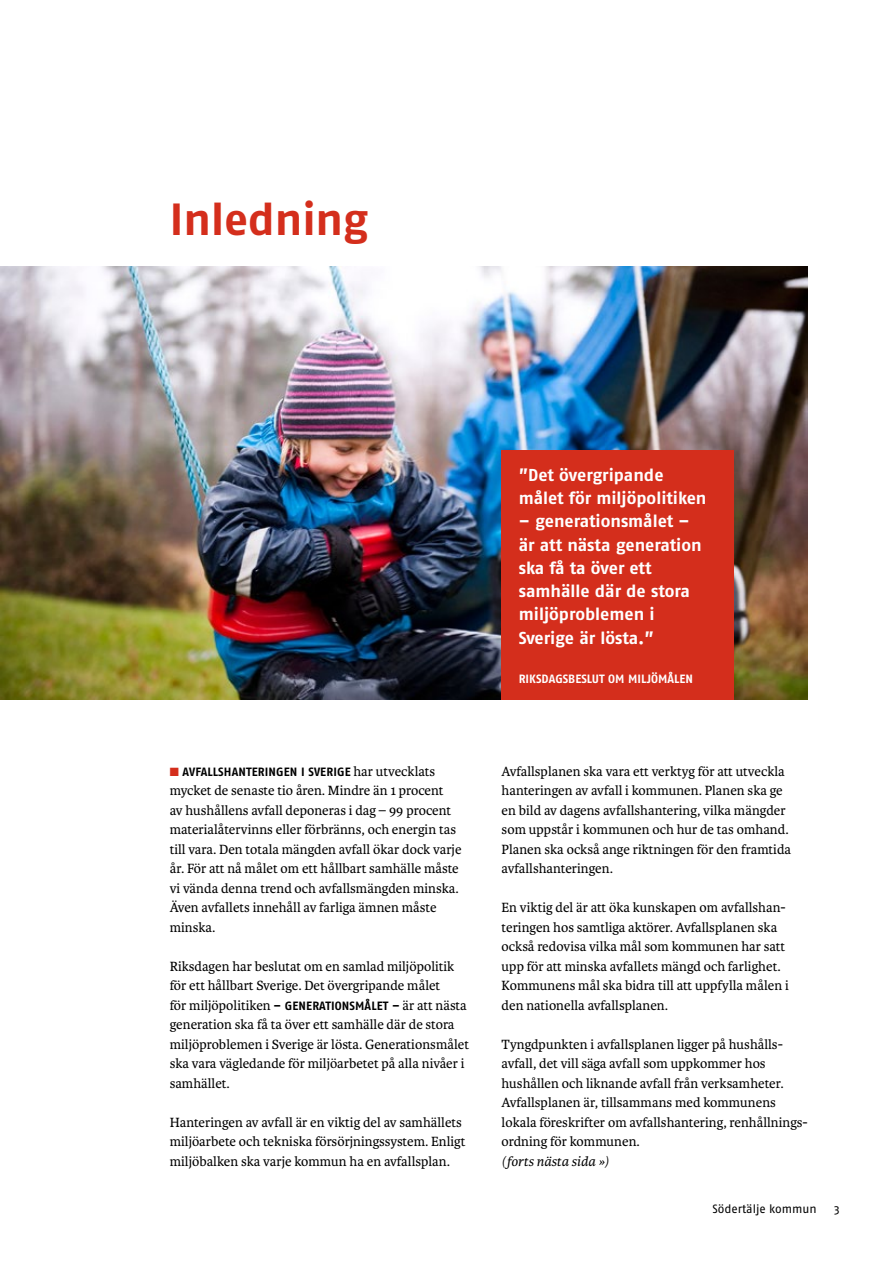
<style>
.page{position:relative;width:893px;height:1263px;background:#fff}
.page>*{position:absolute;margin:0;border:0;box-sizing:border-box;transform-origin:0 0}
.t1{font:700 45px "Fago Pro";letter-spacing:-.005em;color:#d42e1c}
.t2{font:700 17.25px/23.2px "Fago Pro";color:#fff}
.t3{font:14.25px/19.5px "Karmina";color:#000}
.t4{font:italic 14.25px "Karmina";color:#000}
.t5{font:700 12px "Fago Pro";letter-spacing:.01em;color:#000}
.t6{font:700 12px "Fago Pro";color:#fff}
.t7{font:12px "Fago Pro";color:#000}
.s1{color:#d42e1c}
.s2{font-family:"Karmina";font-weight:400;font-size:14.25px}
.s3{font-family:"Fago Pro";font-weight:700;font-size:12px}
</style>
<div class="page">
<img style="left:0;top:266px;width:808px;height:433px">
<div style="left:502px;top:450px;width:232px;height:249px;background:#d42e1c"></div>
<h1 class="t1" style="left:170px;top:192px;width:200px">Inledning</h1>
<p class="t2" style="left:519px;top:463px;width:189px">”Det övergripande målet för miljöpolitiken</p>
<p class="t2" style="left:519px;top:510px;width:184px">– generationsmålet – är att nästa generation ska få ta över ett samhälle där de stora miljöproblemen i<br>Sverige är lösta.”</p>
<p class="t6" style="left:519px;top:671px;width:176px">RIKSDAGSBESLUT OM MILJÖMÅLEN</p>
<p class="t5" style="left:170px;top:764px;width:267px"><span class="s1">■</span> AVFALLSHANTERINGEN I SVERIGE <span class="s2">har utvecklats</span></p>
<p class="t3" style="left:170px;top:781px;width:293px">mycket de senaste tio åren. Mindre än 1 procent<br>av hushållens avfall deponeras i dag – 99 procent materialåtervinns eller förbränns, och energin tas till vara. Den totala mängden avfall ökar dock varje år. För att nå målet om ett hållbart samhälle måste vi vända denna trend och avfallsmängden minska.<br>Även avfallets innehåll av farliga ämnen måste minska.</p>
<p class="t3" style="left:170px;top:956px;width:301px">Riksdagen har beslutat om en samlad miljöpolitik för ett hållbart Sverige. Det övergripande målet<br>för miljöpolitiken <span class="s3">– GENERATIONSMÅLET –</span> är att nästa generation ska få ta över ett samhälle där de stora miljöproblemen i Sverige är lösta. Generationsmålet ska vara vägledande för miljöarbetet på alla nivåer i samhället.</p>
<p class="t3" style="left:170px;top:1112px;width:297px">Hanteringen av avfall är en viktig del av samhällets miljöarbete och tekniska försörjningssystem. Enligt miljöbalken ska varje kommun ha en avfallsplan.</p>
<p class="t3" style="left:502px;top:761px;width:291px">Avfallsplanen ska vara ett verktyg för att utveckla hanteringen av avfall i kommunen. Planen ska ge en bild av dagens avfallshantering, vilka mängder som uppstår i kommunen och hur de tas omhand.<br>Planen ska också ange riktningen för den framtida avfallshanteringen.</p>
<p class="t3" style="left:502px;top:898px;width:289px">En viktig del är att öka kunskapen om avfallshan&shy;teringen hos samtliga aktörer. Avfallsplanen ska också redovisa vilka mål som kommunen har satt upp för att minska avfallets mängd och farlighet.<br>Kommunens mål ska bidra till att uppfylla målen i den nationella avfallsplanen.</p>
<p class="t3" style="left:502px;top:1034px;width:308px">Tyngdpunkten i avfallsplanen ligger på hushålls&shy;avfall, det vill säga avfall som uppkommer hos hushållen och liknande avfall från verksamheter.<br>Avfallsplanen är, tillsammans med kommunens lokala föreskrifter om avfallshantering, renhållnings&shy;ordning för kommunen.</p>
<p class="t4" style="left:502px;top:1153px;width:109px">(forts nästa sida »)</p>
<p class="t7" style="left:712px;top:1201px;width:106px">Södertälje kommun</p>
<p class="t7" style="left:834px;top:1201px;width:7px">3</p>
</div>
